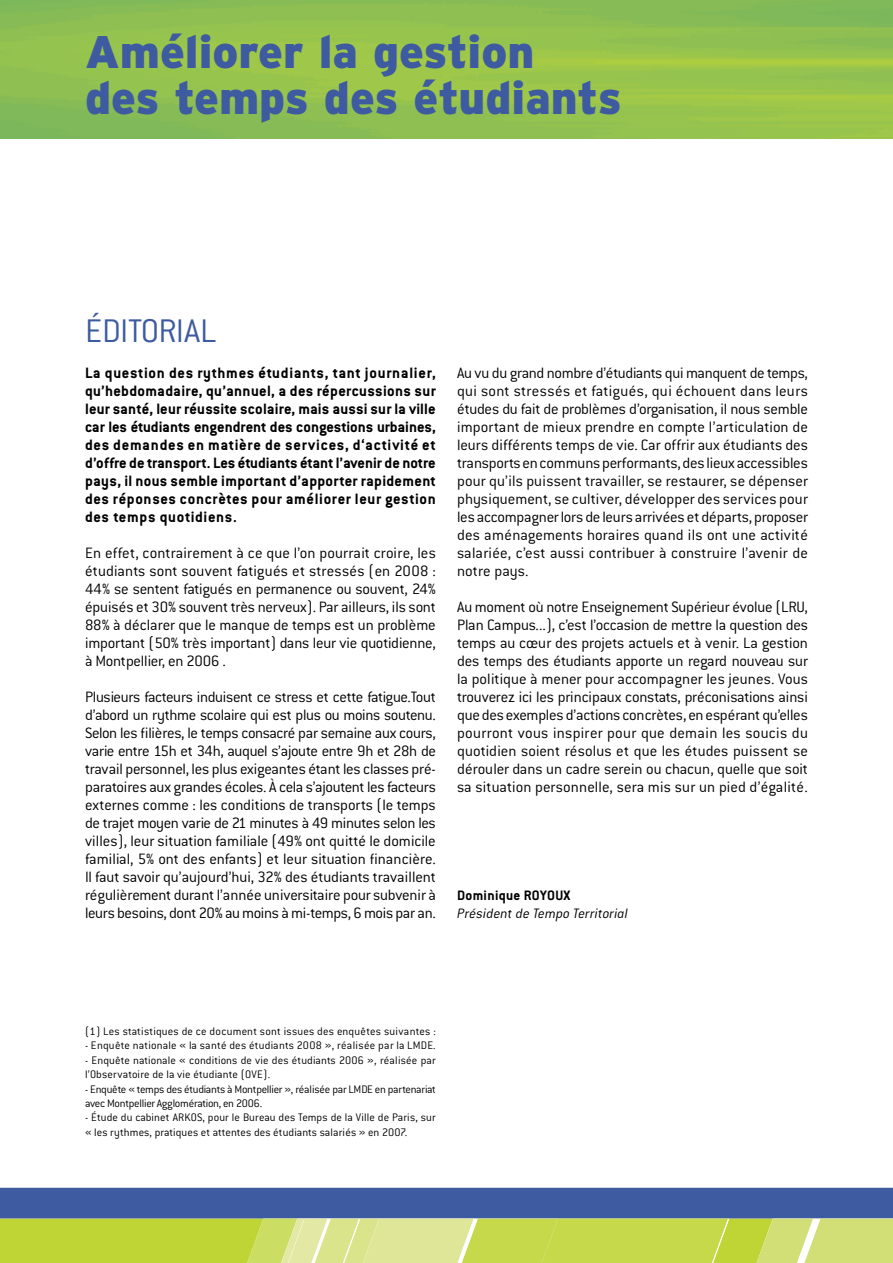
<style>
.page{position:relative;width:893px;height:1263px;background:#fff}
.page>*{position:absolute;margin:0;border:0;box-sizing:border-box;transform-origin:0 0}
.t1{font:900 45.75px/45.8px "Interstate";color:#3e5ba1}
.t2{font:300 36px "Conduit ITC";letter-spacing:-.02em;color:#3e5ba1}
.t3{font:300 16.5px/18px "Conduit ITC";color:#000;text-align:justify}
.t4{font:700 16.5px/18px "Conduit ITC";letter-spacing:.04em;color:#000;text-align:justify}
.t5{font:italic 300 15px "Conduit ITC";letter-spacing:.005em;color:#000}
.t6{font:700 15px "Conduit ITC";letter-spacing:.02em;color:#000}
.t7{font:300 12px/14.4px "Conduit ITC";letter-spacing:.005em;color:#000}
.t8{font:300 12px/14.4px "Conduit ITC";letter-spacing:-.025em;color:#000}
</style>
<div class="page">
<img style="left:0;top:0;width:893px;height:139px">
<svg style="left:0;top:1188px;width:893px;height:75px;background:#92a778"></svg>
<h1 class="t1" style="left:85px;top:29px;width:538px">Améliorer la gestion<br>des temps des étudiants</h1>
<h2 class="t2" style="left:85px;top:311px;width:133px">ÉDITORIAL</h2>
<p class="t4" style="left:85px;top:364px;width:352px">La question des rythmes étudiants, tant journalier, qu’hebdomadaire, qu’annuel, a des répercussions sur leur santé, leur réussite scolaire, mais aussi sur la ville car les étudiants engendrent des congestions urbaines, des demandes en matière de services, d‘activité et d’offre de transport. Les étudiants étant l’avenir de notre pays, il nous semble important d’apporter rapidement des réponses concrètes pour améliorer leur gestion des temps quotidiens.</p>
<p class="t3" style="left:85px;top:544px;width:352px">En effet, contrairement à ce que l’on pourrait croire, les étudiants sont souvent fatigués et stressés (en 2008 :<br>44% se sentent fatigués en permanence ou souvent, 24% épuisés et 30% souvent très nerveux). Par ailleurs, ils sont 88% à déclarer que le manque de temps est un problème important (50% très important) dans leur vie quotidienne, à Montpellier, en 2006 .</p>
<p class="t3" style="left:85px;top:688px;width:352px">Plusieurs facteurs induisent ce stress et cette fatigue.Tout d’abord un rythme scolaire qui est plus ou moins soutenu.<br>Selon les filières, le temps consacré par semaine aux cours, varie entre 15h et 34h, auquel s’ajoute entre 9h et 28h de travail personnel, les plus exigeantes étant les classes pré&shy;paratoires aux grandes écoles. À cela s’ajoutent les facteurs externes comme : les conditions de transports (le temps de trajet moyen varie de 21 minutes à 49 minutes selon les villes), leur situation familiale (49% ont quitté le domicile familial, 5% ont des enfants) et leur situation financière.<br>Il faut savoir qu’aujourd’hui, 32% des étudiants travaillent régulièrement durant l’année universitaire pour subvenir à leurs besoins, dont 20% au moins à mi-temps, 6 mois par an.</p>
<p class="t3" style="left:457px;top:364px;width:352px">Au vu du grand nombre d’étudiants qui manquent de temps, qui sont stressés et fatigués, qui échouent dans leurs études du fait de problèmes d’organisation, il nous semble important de mieux prendre en compte l’articulation de leurs différents temps de vie. Car offrir aux étudiants des transports en communs performants, des lieux accessibles pour qu’ils puissent travailler, se restaurer, se dépenser physiquement, se cultiver, développer des services pour les accompagner lors de leurs arrivées et départs, proposer des aménagements horaires quand ils ont une activité salariée, c’est aussi contribuer à construire l’avenir de notre pays.</p>
<p class="t3" style="left:457px;top:598px;width:352px">Au moment où notre Enseignement Supérieur évolue (LRU, Plan Campus...), c’est l’occasion de mettre la question des temps au cœur des projets actuels et à venir. La gestion des temps des étudiants apporte un regard nouveau sur la politique à mener pour accompagner les jeunes. Vous trouverez ici les principaux constats, préconisations ainsi que des exemples d’actions concrètes, en espérant qu’elles pourront vous inspirer pour que demain les soucis du quotidien soient résolus et que les études puissent se dérouler dans un cadre serein ou chacun, quelle que soit sa situation personnelle, sera mis sur un pied d’égalité.</p>
<p class="t6" style="left:457px;top:887px;width:115px">Dominique ROYOUX</p>
<p class="t5" style="left:457px;top:905px;width:172px">Président de Tempo Territorial</p>
<p class="t7" style="left:85px;top:1024px;width:352px">(1) Les statistiques de ce document sont issues des enquêtes suivantes :</p>
<p class="t7" style="left:85px;top:1038px;width:352px">- Enquête nationale « la santé des étudiants 2008 », réalisée par la LMDE.</p>
<p class="t7" style="left:85px;top:1053px;width:352px">- Enquête nationale « conditions de vie des étudiants 2006 », réalisée par l’Observatoire de la vie étudiante (OVE).</p>
<p class="t8" style="left:85px;top:1082px;width:352px">- Enquête « temps des étudiants à Montpellier », réalisée par LMDE en partenariat avec Montpellier Agglomération, en 2006.</p>
<p class="t7" style="left:85px;top:1110px;width:352px">- Étude du cabinet ARKOS, pour le Bureau des Temps de la Ville de Paris, sur « les rythmes, pratiques et attentes des étudiants salariés » en 2007.</p>
</div>
